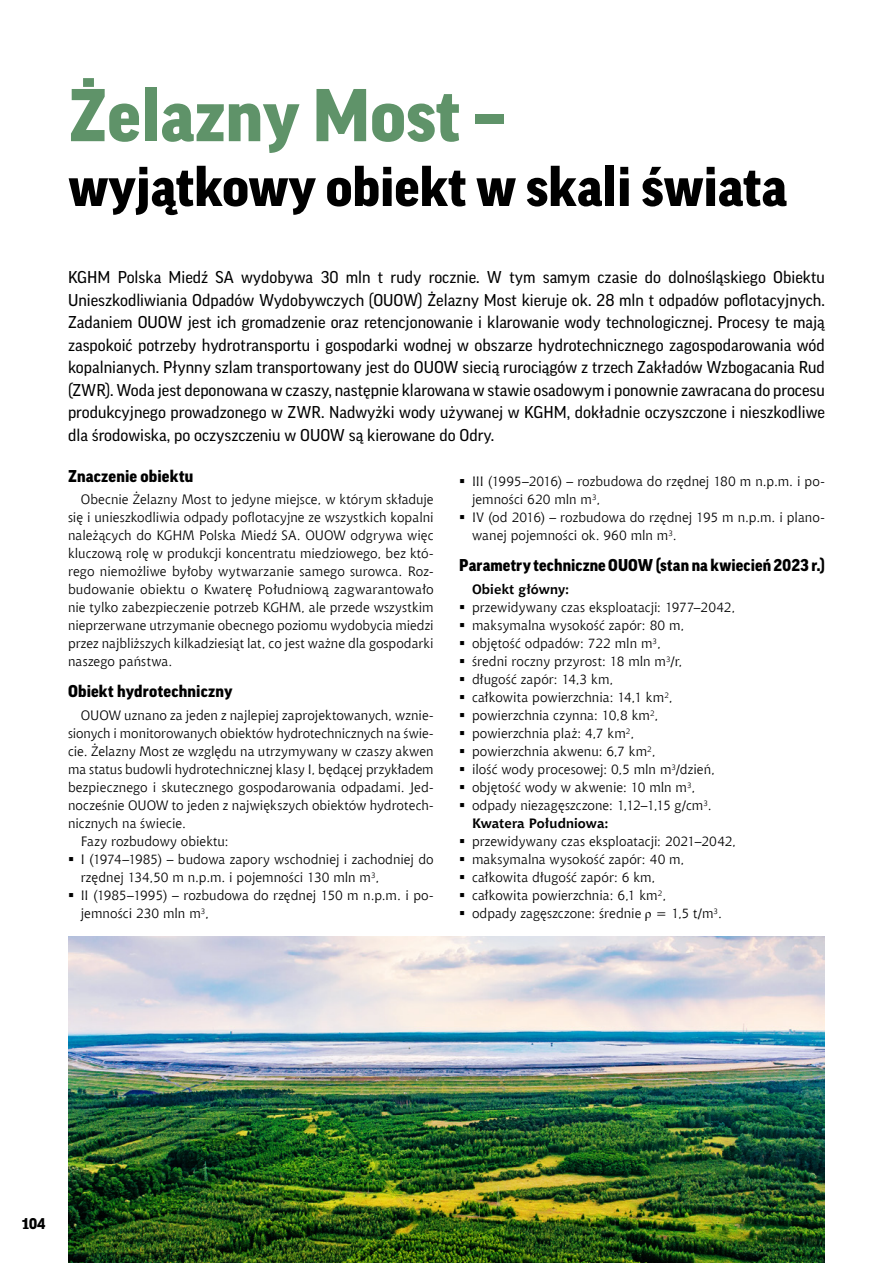
<style>
.page{position:relative;width:893px;height:1263px;background:#fff}
.page>*{position:absolute;margin:0;border:0;box-sizing:border-box;transform-origin:0 0}
.t1{font:900 72px "Good Pro";color:#5f9369}
.t2{font:900 54px "Good Pro";color:#000}
.t3{font:16.5px/22.5px "Good Pro";color:#000;text-align:justify}
.t4{font:900 16.5px "Good Pro";letter-spacing:.01em;color:#000}
.t5{font:900 15px "Good Pro";color:#000}
.t6{font:13.5px/18px "Chianti EU";letter-spacing:.005em;color:#000}
.t7{font:700 13.5px "Chianti EU";letter-spacing:.01em;color:#000}
.s1{font-weight:700}
.s2{font-family:"Times New Roman"}
</style>
<div class="page">
<img style="left:68px;top:936px;width:757px;height:327px">
<h1 class="t1" style="left:68px;top:75px;width:439px">Żelazny Most –</h1>
<h2 class="t2" style="left:68px;top:156px;width:720px">wyjątkowy obiekt w skali świata</h2>
<p class="t3" style="left:68px;top:266px;width:758px">KGHM Polska Miedź SA wydobywa 30 mln t rudy rocznie. W tym samym czasie do dolnośląskiego Obiektu Unieszkodliwiania Odpadów Wydobywczych (OUOW) Żelazny Most kieruje ok. 28 mln t odpadów poflotacyjnych.<br>Zadaniem OUOW jest ich gromadzenie oraz retencjonowanie i klarowanie wody technologicznej. Procesy te mają zaspokoić potrzeby hydrotransportu i gospodarki wodnej w obszarze hydrotechnicznego zagospodarowania wód kopalnianych. Płynny szlam transportowany jest do OUOW siecią rurociągów z trzech Zakładów Wzbogacania Rud (ZWR). Woda jest deponowana w czaszy, następnie klarowana w stawie osadowym i ponownie zawracana do procesu produkcyjnego prowadzonego w ZWR. Nadwyżki wody używanej w KGHM, dokładnie oczyszczone i nieszkodliwe dla środowiska, po oczyszczeniu w OUOW są kierowane do Odry.</p>
<p class="t4" style="left:68px;top:466px;width:127px">Znaczenie obiektu</p>
<p class="t6" style="left:68px;top:490px;width:367px;text-align:justify;text-indent:13px">Obecnie Żelazny Most to jedyne miejsce, w którym składuje się i unieszkodliwia odpady poflotacyjne ze wszystkich kopalni należących do KGHM Polska Miedź SA. OUOW odgrywa więc kluczową rolę w produkcji koncentratu miedziowego, bez któ&shy;rego niemożliwe byłoby wytwarzanie samego surowca. Roz&shy;budowanie obiektu o Kwaterę Południową zagwarantowało nie tylko zabezpieczenie potrzeb KGHM, ale przede wszystkim nieprzerwane utrzymanie obecnego poziomu wydobycia miedzi przez najbliższych kilkadziesiąt lat, co jest ważne dla gospodarki naszego państwa.</p>
<p class="t4" style="left:68px;top:682px;width:166px">Obiekt hydrotechniczny</p>
<p class="t6" style="left:81px;top:706px;width:354px">OUOW uznano za jeden z najlepiej zaprojektowanych, wznie-</p>
<p class="t6" style="left:68px;top:724px;width:367px">sionych i monitorowanych obiektów hydrotechnicznych na świe-</p>
<p class="t6" style="left:68px;top:742px;width:367px">cie. Żelazny Most ze względu na utrzymywany w czaszy akwen</p>
<p class="t6" style="left:68px;top:760px;width:367px">ma status budowli hydrotechnicznej klasy I, będącej przykładem</p>
<p class="t6" style="left:68px;top:778px;width:367px">bezpiecznego i skutecznego gospodarowania odpadami. Jed-</p>
<p class="t6" style="left:68px;top:796px;width:367px">nocześnie OUOW to jeden z największych obiektów hydrotech-</p>
<p class="t6" style="left:68px;top:814px;width:119px">nicznych na świecie.</p>
<p class="t6" style="left:81px;top:832px;width:150px">Fazy rozbudowy obiektu:</p>
<p class="t6" style="left:81px;top:850px;width:354px">I (1974–1985) – budowa zapory wschodniej i zachodniej do</p>
<p class="t6" style="left:81px;top:868px;width:300px">rzędnej 134,50 m n.p.m. i pojemności 130 mln m<sup>3</sup>,</p>
<p class="t6" style="left:81px;top:886px;width:354px">II (1985–1995) – rozbudowa do rzędnej 150 m n.p.m. i po-</p>
<p class="t6" style="left:81px;top:904px;width:130px">jemności 230 mln m<sup>3</sup>,</p>
<p class="t6" style="left:472px;top:472px;width:354px">III (1995–2016) – rozbudowa do rzędnej 180 m n.p.m. i po&shy;jemności 620 mln m<sup>3</sup>,<br>IV (od 2016) – rozbudowa do rzędnej 195 m n.p.m. i plano&shy;wanej pojemności ok. 960 mln m<sup>3</sup>.</p>
<p class="t4" style="left:459px;top:556px;width:367px">Parametry techniczne OUOW (stan na kwiecień 2023 r.)</p>
<p class="t7" style="left:472px;top:581px;width:99px">Obiekt główny:</p>
<p class="t6" style="left:472px;top:598px;width:265px">przewidywany czas eksploatacji: 1977–2042, maksymalna wysokość zapór: 80 m, objętość odpadów: 722 mln m<sup>3</sup>,<br>średni roczny przyrost: 18 mln m<sup>3</sup>/r,<br>długość zapór: 14,3 km,<br>całkowita powierzchnia: 14,1 km<sup>2</sup>, powierzchnia czynna: 10,8 km<sup>2</sup>, powierzchnia plaż: 4,7 km<sup>2</sup>,<br>powierzchnia akwenu: 6,7 km<sup>2</sup>,<br>ilość wody procesowej: 0,5 mln m<sup>3</sup>/dzień, objętość wody w akwenie: 10 mln m<sup>3</sup>, odpady niezagęszczone: 1,12–1,15 g/cm<sup>3</sup>.<br><span class="s1">Kwatera Południowa:</span></p>
<p class="t6" style="left:472px;top:832px;width:266px">przewidywany czas eksploatacji: 2021–2042, maksymalna wysokość zapór: 40 m, całkowita długość zapór: 6 km,<br>całkowita powierzchnia: 6,1 km<sup>2</sup>,<br>odpady zagęszczone: średnie <span class="s2">ρ</span> = 1,5 t/m<sup>3</sup>.</p>
<p class="t5" style="left:21px;top:1215px;width:25px">104</p>
</div>
